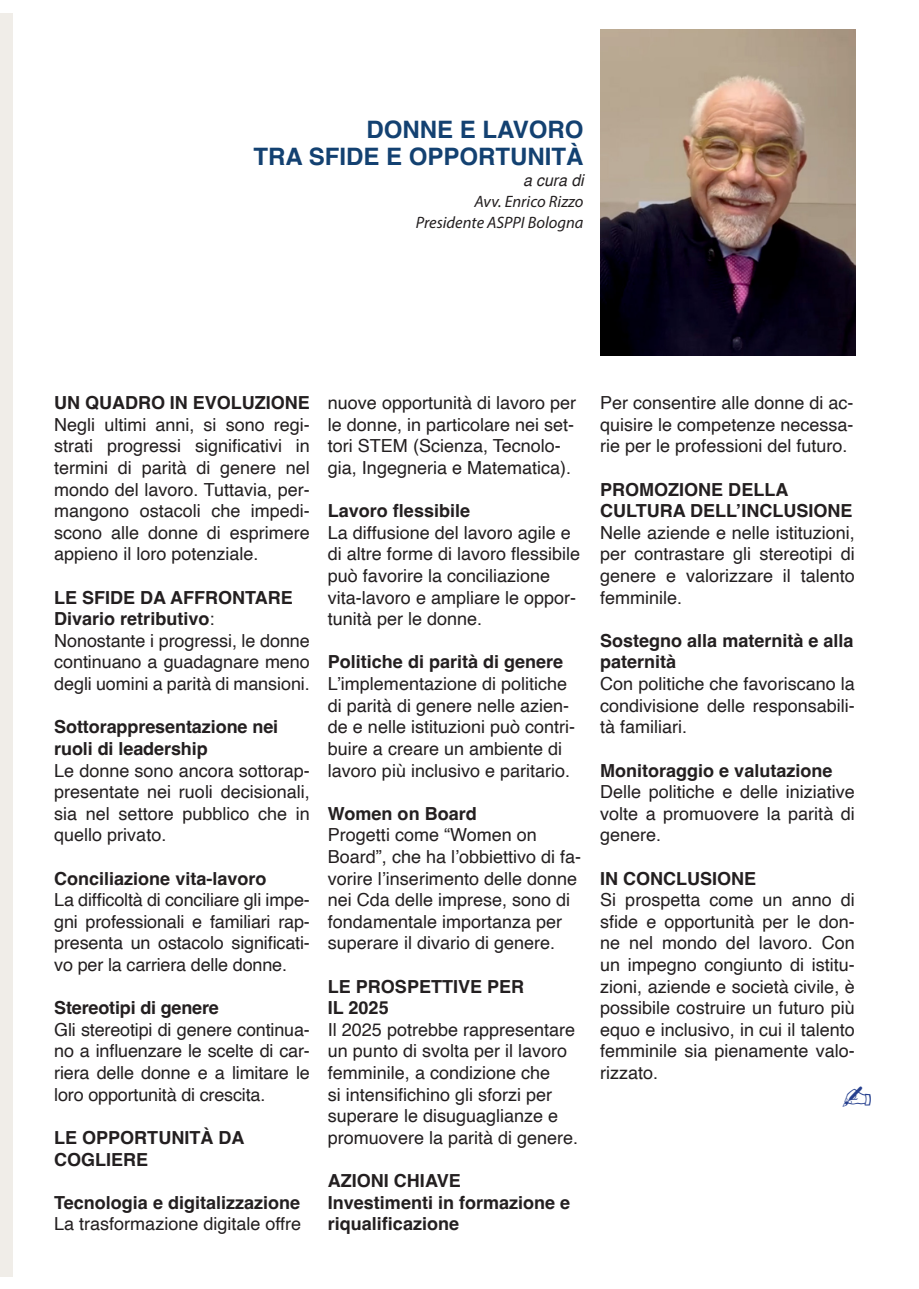
<style>
.page{position:relative;width:919px;height:1289px;background:#fff}
.page>*{position:absolute;margin:0;border:0;box-sizing:border-box;transform-origin:0 0}
.didascalia{font:700 24px "Helvetica";color:#134171}
.TESTO{font:18px/21.6px "Helvetica";color:#231f20;text-align:justify}
.TESTO-2{font:700 18px/21.6px "Helvetica";color:#231f20}
.didascalia-2{font:italic 16.5px "Myriad Pro";color:#231f20}
.didascalia-3{font:italic 16.5px "Helvetica";color:#231f20;scale:.96 1}
.s1{font-weight:400}
</style>
<div class="page">
<div style="left:0;top:13px;width:13px;height:1263px;background:#f0ede8"></div>
<img style="left:600px;top:30px;width:255px;height:325px">
<p class="didascalia" style="left:366px;top:115px;width:218px">DONNE E LAVORO</p>
<p class="didascalia" style="left:253px;top:142px;width:331px">TRA SFIDE E OPPORTUNITÀ</p>
<p class="didascalia-3" style="left:523px;top:168px;width:64px">a cura di</p>
<p class="didascalia-2" style="left:474px;top:192px;width:110px">Avv. Enrico Rizzo</p>
<p class="didascalia-2" style="left:416px;top:213px;width:169px">Presidente ASPPI Bologna</p>
<p class="TESTO-2" style="left:54px;top:394px;width:257px">UN QUADRO IN EVOLUZIONE</p>
<p class="TESTO" style="left:54px;top:414px;width:257px">Negli ultimi anni, si sono regi&shy;strati progressi significativi in termini di parità di genere nel mondo del lavoro. Tuttavia, per&shy;mangono ostacoli che impedi&shy;scono alle donne di esprimere appieno il loro potenziale.</p>
<p class="TESTO-2" style="left:54px;top:588px;width:240px">LE SFIDE DA AFFRONTARE</p>
<p class="TESTO-2" style="left:54px;top:610px;width:162px">Divario retributivo<span class="s1">:</span></p>
<p class="TESTO" style="left:54px;top:630px;width:257px">Nonostante i progressi, le donne continuano a guadagnare meno degli uomini a parità di mansioni.</p>
<p class="TESTO-2" style="left:54px;top:718px;width:225px">Sottorappresentazione nei ruoli di leadership</p>
<p class="TESTO" style="left:54px;top:760px;width:257px">Le donne sono ancora sottorap&shy;presentate nei ruoli decisionali, sia nel settore pubblico che in quello privato.</p>
<p class="TESTO-2" style="left:54px;top:869px;width:214px">Conciliazione vita-lavoro</p>
<p class="TESTO" style="left:54px;top:889px;width:257px">La difficoltà di conciliare gli impe&shy;gni professionali e familiari rap&shy;presenta un ostacolo significati&shy;vo per la carriera delle donne.</p>
<p class="TESTO-2" style="left:54px;top:999px;width:166px">Stereotipi di genere</p>
<p class="TESTO" style="left:54px;top:1019px;width:257px">Gli stereotipi di genere continua&shy;no a influenzare le scelte di car&shy;riera delle donne e a limitare le loro opportunità di crescita.</p>
<p class="TESTO-2" style="left:54px;top:1128px;width:192px">LE OPPORTUNITÀ DA</p>
<p class="TESTO-2" style="left:54px;top:1150px;width:96px">COGLIERE</p>
<p class="TESTO-2" style="left:54px;top:1193px;width:247px">Tecnologia e digitalizzazione</p>
<p class="TESTO" style="left:54px;top:1213px;width:248px">La trasformazione digitale offre</p>
<p class="TESTO" style="left:328px;top:392px;width:250px;text-align:left">nuove opportunità di lavoro per le donne, in particolare nei set&shy;tori STEM (Scienza, Tecnolo&shy;gia, Ingegneria e Matematica).</p>
<p class="TESTO-2" style="left:328px;top:502px;width:144px">Lavoro flessibile</p>
<p class="TESTO" style="left:328px;top:522px;width:254px;text-align:left">La diffusione del lavoro agile e di altre forme di lavoro flessibile può favorire la conciliazione vita-lavoro e ampliare le oppor&shy;tunità per le donne.</p>
<p class="TESTO-2" style="left:328px;top:653px;width:237px">Politiche di parità di genere</p>
<p class="TESTO" style="left:328px;top:673px;width:249px;text-align:left">L’implementazione di politiche di parità di genere nelle azien&shy;de e nelle istituzioni può contri&shy;buire a creare un ambiente di lavoro più inclusivo e paritario.</p>
<p class="TESTO-2" style="left:328px;top:804px;width:150px">Women on Board</p>
<p class="TESTO" style="left:328px;top:824px;width:255px;text-align:left">Progetti come “Women on<br>Board”, che ha l’obbiettivo di fa&shy;vorire l’inserimento delle donne nei Cda delle imprese, sono di fondamentale importanza per superare il divario di genere.</p>
<p class="TESTO-2" style="left:328px;top:977px;width:198px">LE PROSPETTIVE PER</p>
<p class="TESTO-2" style="left:328px;top:999px;width:62px">IL 2025</p>
<p class="TESTO" style="left:328px;top:1019px;width:252px;text-align:left">Il 2025 potrebbe rappresentare un punto di svolta per il lavoro femminile, a condizione che<br>si intensifichino gli sforzi per superare le disuguaglianze e promuovere la parità di genere.</p>
<p class="TESTO-2" style="left:328px;top:1171px;width:134px">AZIONI CHIAVE</p>
<p class="TESTO-2" style="left:328px;top:1193px;width:244px">Investimenti in formazione e riqualificazione</p>
<p class="TESTO" style="left:600px;top:392px;width:255px">Per consentire alle donne di ac&shy;quisire le competenze necessa&shy;rie per le professioni del futuro.</p>
<p class="TESTO-2" style="left:600px;top:480px;width:190px">PROMOZIONE DELLA</p>
<p class="TESTO-2" style="left:600px;top:502px;width:254px">CULTURA DELL’INCLUSIONE</p>
<p class="TESTO" style="left:600px;top:522px;width:256px">Nelle aziende e nelle istituzioni, per contrastare gli stereotipi di genere e valorizzare il talento femminile.</p>
<p class="TESTO-2" style="left:600px;top:631px;width:255px">Sostegno alla maternità e alla paternità</p>
<p class="TESTO" style="left:600px;top:673px;width:256px">Con politiche che favoriscano la condivisione delle responsabili&shy;tà familiari.</p>
<p class="TESTO-2" style="left:600px;top:761px;width:234px">Monitoraggio e valutazione</p>
<p class="TESTO" style="left:600px;top:781px;width:256px">Delle politiche e delle iniziative volte a promuovere la parità di genere.</p>
<p class="TESTO-2" style="left:600px;top:869px;width:158px">IN CONCLUSIONE</p>
<p class="TESTO" style="left:600px;top:889px;width:256px">Si prospetta come un anno di sfide e opportunità per le don&shy;ne nel mondo del lavoro. Con un impegno congiunto di istitu&shy;zioni, aziende e società civile, è possibile costruire un futuro più equo e inclusivo, in cui il talento femminile sia pienamente valo&shy;rizzato.</p>
</div>
